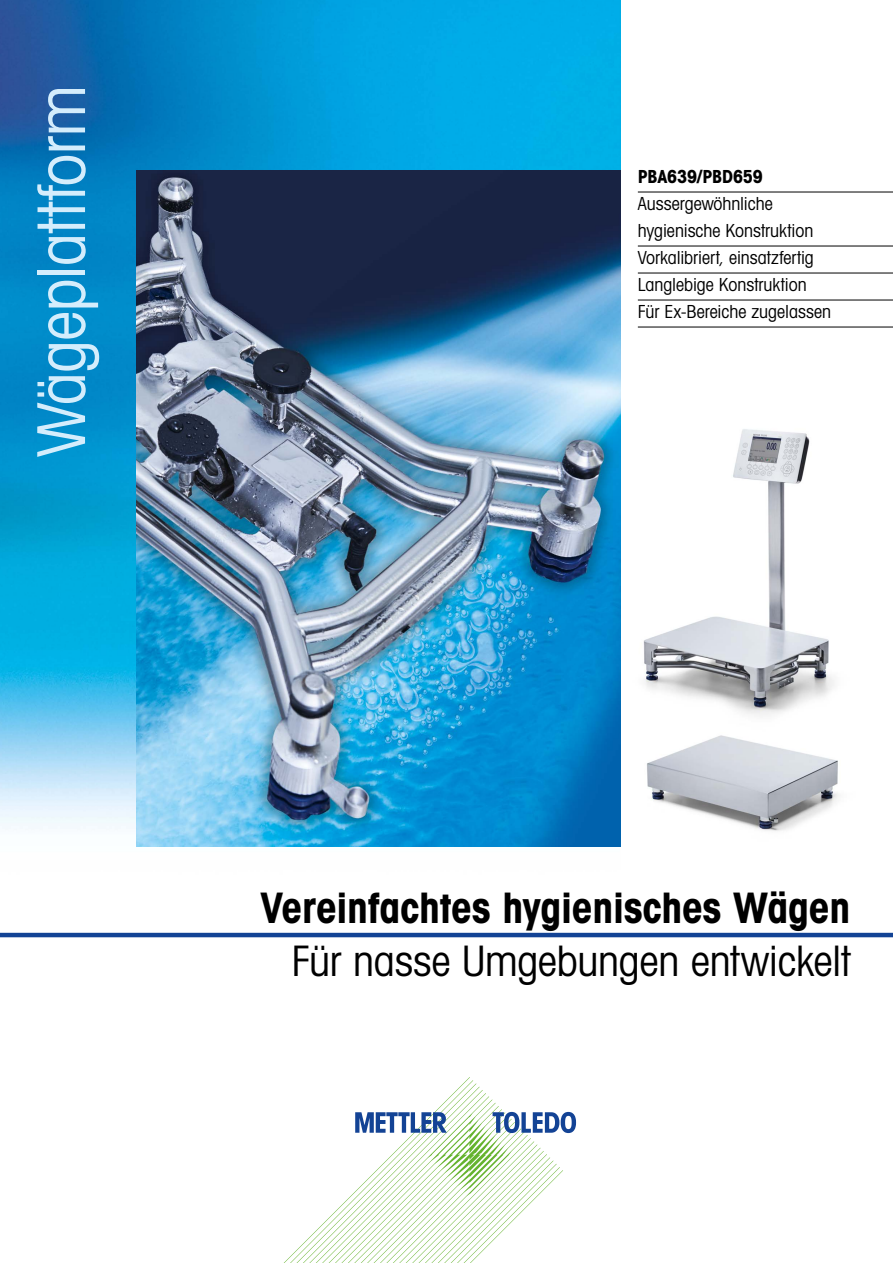
<style>
.page{position:relative;width:893px;height:1263px;background:#fff}
.page>*{position:absolute;margin:0;border:0;box-sizing:border-box;transform-origin:0 0}
.t1{font:66px "Avant Gardefor MT Bk";letter-spacing:-.01em;color:#d4edfc}
.t2{font:42px "Avant Gardefor MT Bd";letter-spacing:-.01em;color:#000}
.t3{font:42px "Avant Gardefor MT Bk";letter-spacing:-.005em;color:#000}
.t4{font:18px/27px "Avant Gardefor MT Bk";color:#000}
.t5{font:18px "Avant Gardefor MT Bd";letter-spacing:-.01em;color:#000}
</style>
<div class="page">
<img style="left:0;top:0;width:621px;height:847px">
<svg style="left:284px;top:1077px;width:292px;height:186px"></svg>
<img style="left:136px;top:170px;width:485px;height:676px">
<img style="left:643px;top:429px;width:191px;height:287px">
<img style="left:647px;top:735px;width:192px;height:96px">
<hr style="left:0;top:933px;width:893px;height:4px;background:#134395">
<hr style="left:638px;top:192px;width:255px;height:1px;background:#000">
<hr style="left:638px;top:246px;width:255px;height:1px;background:#000">
<hr style="left:638px;top:273px;width:255px;height:1px;background:#000">
<hr style="left:638px;top:300px;width:255px;height:1px;background:#000">
<hr style="left:638px;top:327px;width:255px;height:1px;background:#000">
<h1 class="t1" style="left:21px;top:457px;width:374px;rotate:-90deg">Wägeplattform</h1>
<p class="t5" style="left:638px;top:165px;width:126px">PBA639/PBD659</p>
<p class="t4" style="left:638px;top:190px;width:195px">Aussergewöhnliche hygienische Konstruktion<br>Vorkalibriert, einsatzfertig<br>Langlebige Konstruktion<br>Für Ex-Bereiche zugelassen</p>
<h2 class="t2" style="left:260px;top:881px;width:592px">Vereinfachtes hygienisches Wägen</h2>
<h2 class="t3" style="left:291px;top:934px;width:560px">Für nasse Umgebungen entwickelt</h2>
</div>
